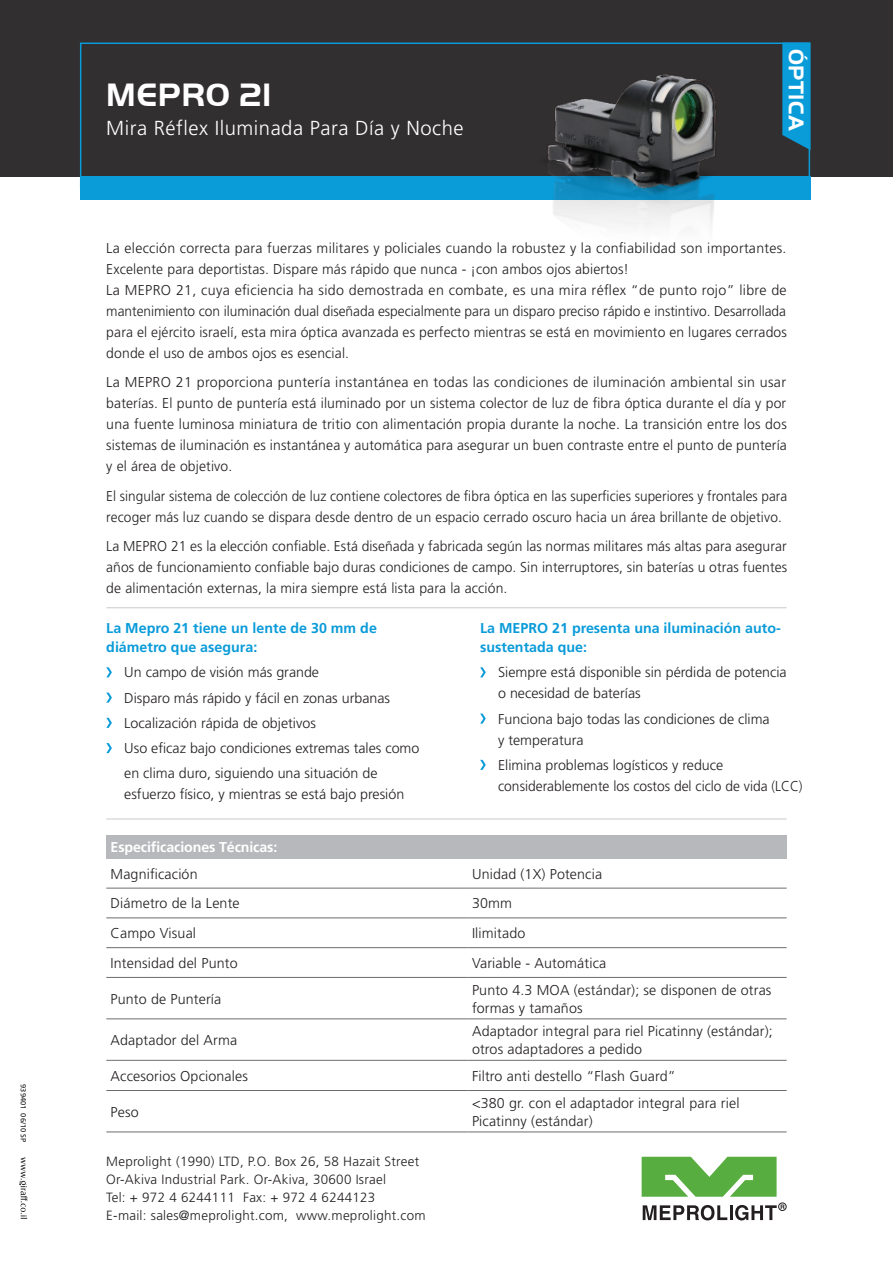
<style>
.page{position:relative;width:893px;height:1263px;background:#fff}
.page>*{position:absolute;margin:0;border:0;box-sizing:border-box;transform-origin:0 0}
.t1{font:700 33.45px "Handel Got D";letter-spacing:.02em;color:#fff}
.t2{font:700 22.05px "Handel Got D";letter-spacing:.02em;color:#fff}
.t3{font:300 20.25px "Frutiger LT";letter-spacing:.025em;color:#fff}
.t4{font:300 14.25px/21px "Frutiger LT";letter-spacing:.01em;color:#231f20}
.t5{font:300 14.25px/21px "Frutiger LT";letter-spacing:.01em;color:#231f20;scale:.95 1}
.t6{font:700 14.25px/19.5px "Frutiger LT";color:#0a9bd9}
.t7{font:700 14.25px "Frutiger LT";letter-spacing:-.01em;color:#fff}
.t8{font:300 13.35px "Frutiger LT";letter-spacing:.02em;color:#231f20}
.t9{font:7.5px "Frutiger";color:#231f20}
</style>
<div class="page">
<div style="left:0;top:0;width:893px;height:176px;background:#312f30"></div>
<div style="left:106px;top:835px;width:681px;height:23px;background:#b7b8bb"></div>
<hr style="left:106px;top:888px;width:362px;height:1px;background:#6c6d70">
<hr style="left:468px;top:888px;width:319px;height:1px;background:#6c6d70">
<hr style="left:106px;top:918px;width:362px;height:1px;background:#6c6d70">
<hr style="left:468px;top:918px;width:319px;height:1px;background:#6c6d70">
<hr style="left:106px;top:947px;width:362px;height:1px;background:#6c6d70">
<hr style="left:468px;top:947px;width:319px;height:1px;background:#6c6d70">
<hr style="left:106px;top:977px;width:362px;height:1px;background:#6c6d70">
<hr style="left:468px;top:977px;width:319px;height:1px;background:#6c6d70">
<hr style="left:106px;top:1018px;width:362px;height:1px;background:#6c6d70">
<hr style="left:468px;top:1018px;width:319px;height:1px;background:#6c6d70">
<hr style="left:106px;top:1060px;width:362px;height:1px;background:#6c6d70">
<hr style="left:468px;top:1060px;width:319px;height:1px;background:#6c6d70">
<hr style="left:106px;top:1090px;width:362px;height:1px;background:#6c6d70">
<hr style="left:468px;top:1090px;width:319px;height:1px;background:#6c6d70">
<hr style="left:106px;top:1132px;width:362px;height:1px;background:#6c6d70">
<hr style="left:468px;top:1132px;width:319px;height:1px;background:#6c6d70">
<div style="left:80px;top:176px;width:730px;height:24px;background:#0a9bd9"></div>
<svg style="left:643px;top:1205px;width:84px;height:15px"></svg>
<hr style="left:730px;top:1205px;width:3px;height:15px;background:#231f20">
<svg style="left:735px;top:1204px;width:49px;height:16px"></svg>
<div style="left:778px;top:1202px;width:9px;height:9px;border:1px solid #231f20;border-radius:50%"></div>
<svg style="left:642px;top:1157px;width:135px;height:40px;background:#70b85b"></svg>
<hr style="left:106px;top:607px;width:681px;height:1px;background:#939598">
<svg style="left:106px;top:667px;width:6px;height:10px"></svg>
<svg style="left:106px;top:692px;width:6px;height:11px"></svg>
<svg style="left:106px;top:718px;width:6px;height:10px"></svg>
<svg style="left:106px;top:743px;width:6px;height:10px"></svg>
<svg style="left:480px;top:667px;width:6px;height:10px"></svg>
<svg style="left:480px;top:713px;width:6px;height:11px"></svg>
<svg style="left:480px;top:760px;width:6px;height:10px"></svg>
<img style="left:474px;top:42px;width:272px;height:187px">
<svg style="left:19px;top:1157px;width:8px;height:62px"></svg>
<svg style="left:782px;top:43px;width:29px;height:107px;background:#0d91c9"></svg>
<hr style="left:106px;top:819px;width:681px;height:1px;background:#939598">
<p class="t9" style="left:28px;top:1084px;width:27px;rotate:90deg">939401</p>
<p class="t9" style="left:28px;top:1113px;width:30px;rotate:90deg">06/10 SP</p>
<h1 class="t1" style="left:106px;top:76px;width:167px">MEPRO 21</h1>
<h3 class="t3" style="left:106px;top:117px;width:359px">Mira Réflex Iluminada Para Día y Noche</h3>
<h2 class="t2" style="left:809px;top:49px;width:83px;rotate:90deg">ÓPTICA</h2>
<p class="t4" style="left:106px;top:237px;width:682px">La elección correcta para fuerzas militares y policiales cuando la robustez lay confiabilidad son importantes.<br>Excelente para deportistas. Dispare más rápido que nunca - ¡con ambos ojos abiertos!<br>La MEPRO 21, cuya eficiencia ha sido demostrada en combate, es una mira réflex “de punto rojo” libre de mantenimiento con iluminación dual diseñada especialmente para un disparo preciso rápido e instintivo. Desarrollada para el ejército israelí, esta mira óptica avanzada es perfecto mientras se está en movimiento en lugares cerrados donde el uso de ambos ojos es esencial.</p>
<p class="t4" style="left:106px;top:372px;width:682px;text-align:justify">La MEPRO 21 proporciona puntería instantánea en todas las condiciones de iluminación ambiental sin usar baterías. El punto de puntería está iluminado por un sistema colector de luz de fibra óptica durante el día y por una fuente luminosa miniatura de tritio con alimentación propia durante la noche. La transición entre los dos sistemas de iluminación es instantánea y automática para asegurar un buen contraste entre el punto de puntería y el área de objetivo.</p>
<p class="t5" style="left:106px;top:485px;width:718px">El singular sistema de colección de luz contiene colectores de fibra óptica en las superficies superiores y frontales para recoger más luz cuando se dispara desde dentro de un espacio cerrado oscuro hacia un área brillante de objetivo.</p>
<p class="t4" style="left:106px;top:536px;width:682px;text-align:justify">La MEPRO 21 es la elección confiable. Está diseñada y fabricada según las normas militares más altas para asegurar años de funcionamiento confiable bajo duras condiciones de campo. Sin interruptores, sin baterías u otras fuentes de alimentación externas la, mira siempre está lista para la acción.</p>
<p class="t6" style="left:106px;top:618px;width:272px">La Mepro 21 tiene un lente de 30 mm de diámetro que asegura:</p>
<p class="t4" style="left:124px;top:660px;width:297px;line-height:25.2px">Un campo de visión más grande<br>Disparo más rápido y fácil en zonas urbanas Localización rápida de objetivos<br>Uso eficaz bajo condiciones extremas tales como en clima duro, siguiendo una situación de</p>
<p class="t4" style="left:124px;top:784px;width:282px">esfuerzo físico y, mientras se está bajo presión</p>
<p class="t7" style="left:111px;top:839px;width:168px">Especificaciones Técnicas:</p>
<p class="t4" style="left:111px;top:863px;width:89px">Magnificación</p>
<p class="t4" style="left:111px;top:893px;width:131px">Diámetro de la Lente</p>
<p class="t4" style="left:111px;top:923px;width:87px">Campo Visual</p>
<p class="t4" style="left:111px;top:953px;width:129px">Intensidad del Punto</p>
<p class="t4" style="left:111px;top:988px;width:112px">Punto de Puntería</p>
<p class="t4" style="left:111px;top:1030px;width:128px">Adaptador del Arma</p>
<p class="t4" style="left:111px;top:1065px;width:139px">Accesorios Opcionales</p>
<p class="t4" style="left:111px;top:1101px;width:30px">Peso</p>
<p class="t8" style="left:106px;top:1154px;width:314px">Meprolight (1990) LTD O. P, . Box 26, 58 Hazait Street</p>
<p class="t8" style="left:106px;top:1171px;width:281px">Or-Akiva Industrial Park. Or-Akiva, 30600 Israel</p>
<p class="t8" style="left:243px;top:1189px;width:134px">Fax +: 972 4 6244123</p>
<p class="t8" style="left:106px;top:1189px;width:130px">Tel +: 972 4 6244111</p>
<p class="t8" style="left:106px;top:1207px;width:183px">-E mail: sales@meprolight.com,</p>
<p class="t8" style="left:296px;top:1207px;width:131px">www.meprolight.com</p>
<p class="t6" style="left:480px;top:618px;width:302px">La MEPRO 21 presenta una iluminación auto-</p>
<p class="t4" style="left:498px;top:662px;width:290px">Siempre está disponible sin pérdida de potencia o necesidad de baterías</p>
<p class="t4" style="left:498px;top:708px;width:273px">Funciona bajo todas las condiciones de clima y temperatura</p>
<p class="t4" style="left:498px;top:755px;width:306px">Elimina problemas logísticos y reduce considerablemente los costos del ciclo de vida (LCC(</p>
<p class="t6" style="left:480px;top:637px;width:108px">sustentada que:</p>
<p class="t4" style="left:472px;top:863px;width:132px">Unidad X1( ) Potencia</p>
<p class="t4" style="left:472px;top:893px;width:42px">30mm</p>
<p class="t4" style="left:472px;top:923px;width:55px">Ilimitado</p>
<p class="t4" style="left:472px;top:953px;width:136px">Variable - Automática</p>
<p class="t4" style="left:472px;top:979px;width:301px">Punto 4.3 MOA (estándar); se disponen de otras</p>
<p class="t4" style="left:472px;top:996px;width:302px;line-height:23.4px">formas y tamaños<br>Adaptador integral para riel Picatinny (estándar ;(</p>
<p class="t4" style="left:472px;top:1036px;width:205px;line-height:26.8px">otros adaptadores a pedido<br>Filtro anti destello “Flash Guard“</p>
<p class="t4" style="left:472px;top:1092px;width:269px">&lt;380 gr. con el adaptador integral para riel</p>
<p class="t4" style="left:472px;top:1110px;width:122px">Picatinny (estándar(</p>
</div>
